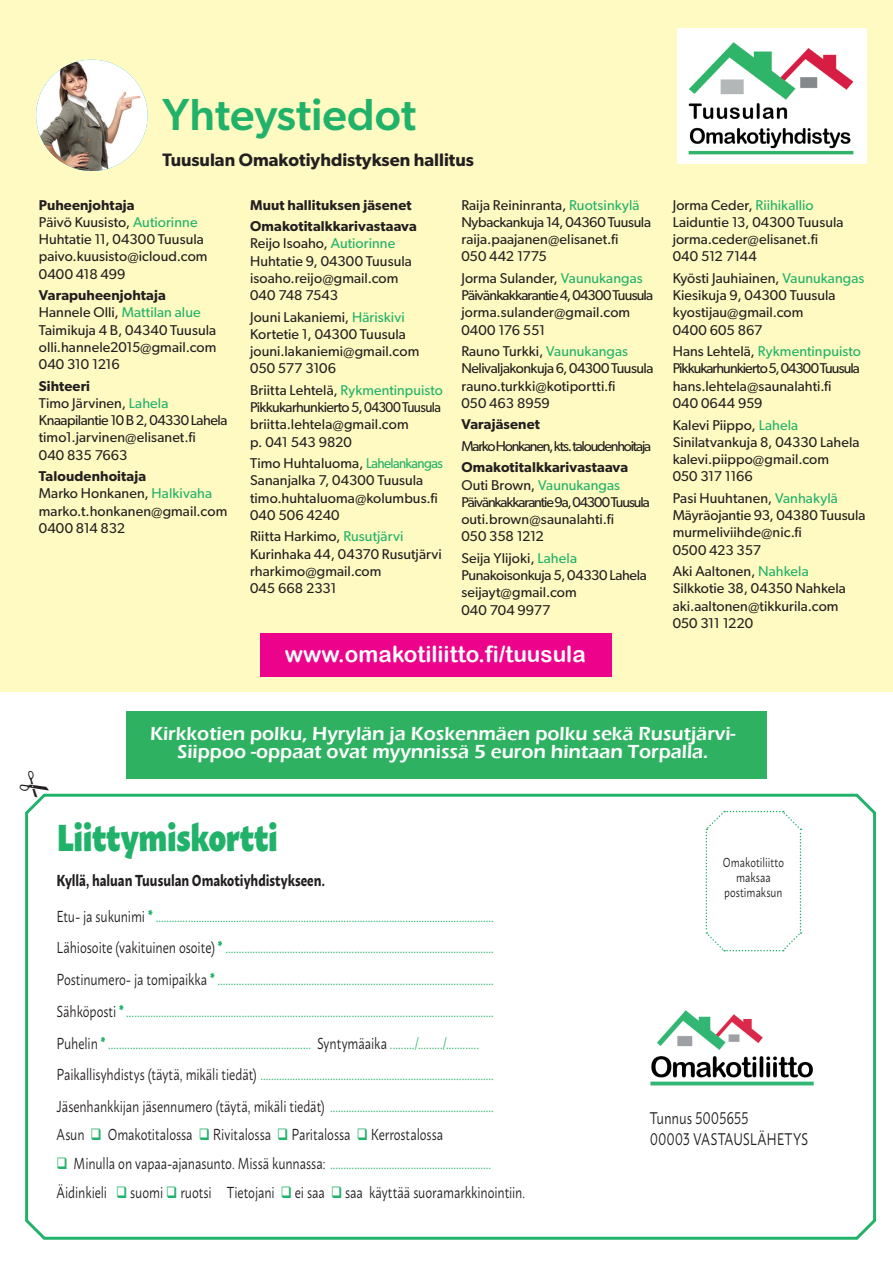
<style>
.page{position:relative;width:893px;height:1263px;background:#fff}
.page>*{position:absolute;margin:0;border:0;box-sizing:border-box;transform-origin:0 0}
.t1{font:500 45px "Gibson";color:#21b26a}
.t2{font:900 37.35px "Macho";letter-spacing:-.005em;color:#21b26a;scale:.79 1}
.t3{font:22.5px "Arial Rounded MT Bold";color:#fff}
.t4{font:600 19.5px/18px "Eras ITC";color:#fff;text-align:center}
.t5{font:600 18px "Gibson";color:#231f20}
.t6{font:16.8px/21px "Macho";letter-spacing:-.01em;color:#231f20;scale:.79 1}
.t7{font:15.9px/31.8px "Macho";letter-spacing:-.005em;color:#21b26a;scale:.79 1}
.t8{font:15.9px/28.8px "Macho";letter-spacing:-.005em;color:#231f20;scale:.79 1}
.t9{font:700 15.9px "Macho";letter-spacing:-.005em;color:#231f20;scale:.79 1}
.t10{font:14.25px/17.2px "Gibson";letter-spacing:.005em;color:#231f20}
.t11{font:600 14.25px/21.5px "Gibson";letter-spacing:.01em;color:#231f20}
.t12{font:14.25px "Gibson";letter-spacing:-.08em;color:#231f20}
.t13{font:13.05px/15px "Macho";color:#231f20;text-align:center;scale:.79 1}
.s1{font-weight:600}
.s2{color:#21b26a}
.s3{color:#231f20}
.s4{font-weight:900}
</style>
<div class="page">
<div style="left:0;top:0;width:893px;height:691px;background:#fffac1"></div>
<img style="left:36px;top:60px;width:111px;height:111px;border-radius:56px">
<div style="left:260px;top:634px;width:351px;height:43px;background:#ed028c"></div>
<svg style="left:25px;top:793px;width:851px;height:447px"></svg>
<svg style="left:705px;top:811px;width:96px;height:141px"></svg>
<img style="left:678px;top:29px;width:189px;height:135px">
<div style="left:126px;top:712px;width:641px;height:67px;background:#2eb262"></div>
<img style="left:636px;top:995px;width:195px;height:93px">
<svg style="left:25px;top:793px;width:26px;height:7px"></svg>
<h1 class="t1" style="left:163px;top:87px;width:255px">Yhteystiedot</h1>
<p class="t5" style="left:163px;top:149px;width:313px">Tuusulan Omakotiyhdistyksen hallitus</p>
<p class="t10" style="left:39px;top:196px;width:170px"><span class="s1">Puheenjohtaja<br></span>Päivö Kuusisto, <span class="s2">Autiorinne<br></span>Huhtatie 11, 04300 Tuusula paivo.kuusisto@icloud.com<br>0400 418 499</p>
<p class="t10" style="left:39px;top:286px;width:179px"><span class="s1">Varapuheenjohtaja<br></span>Hannele Olli, <span class="s2">Mattilan alue<br></span>Taimikuja 4 B, 04340 Tuusula olli.hannele2015@gmail.com<br>040 310 1216</p>
<p class="t10" style="left:39px;top:377px;width:190px"><span class="s1">Sihteeri<br></span>Timo Järvinen, <span class="s2">Lahela<br></span>Knaapilantie 10 B 2, 04330 Lahela timo1.jarvinen@elisanet.fi<br>040 835 7663</p>
<p class="t10" style="left:39px;top:467px;width:190px"><span class="s1">Taloudenhoitaja<br></span>Marko Honkanen, <span class="s2">Halkivaha </span>marko.t.honkanen@gmail.com<br>0400 814 832</p>
<p class="t11" style="left:250px;top:194px;width:168px">Muut hallituksen jäsenet<br>Omakotitalkkarivastaava</p>
<p class="t10" style="left:250px;top:235px;width:163px">Reijo lsoaho, <span class="s2">Autiorinne<br></span>Huhtatie 9, 04300 Tuusula isoaho.reijo@gmail.com<br>040 748 7543</p>
<p class="t10" style="left:250px;top:308px;width:171px">Jouni Lakaniemi, <span class="s2">Häriskivi<br></span>Kortetie 1, 04300 Tuusula jouni.lakaniemi@gmail.com<br>050 577 3106</p>
<p class="t10" style="left:250px;top:381px;width:194px">Briitta Lehtelä, <span class="s2">Rykmentinpuisto<br></span>Pikkukarhunkierto 5, 04300 Tuusula briitta.lehtela@gmail.com<br>p. 041 543 9820</p>
<p class="t10" style="left:250px;top:454px;width:194px">Timo Huhtaluoma, <span class="s2">Lahelankangas<br></span>Sananjalka 7, 04300 Tuusula timo.huhtaluoma@kolumbus.fi<br>040 506 4240</p>
<p class="t10" style="left:250px;top:527px;width:193px">Riitta Harkimo, <span class="s2">Rusutjärvi<br></span>Kurinhaka 44, 04370 Rusutjärvi rharkimo@gmail.com<br>045 668 2331</p>
<p class="t10" style="left:461px;top:196px;width:191px">Raija Reininranta, <span class="s2">Ruotsinkylä<br></span>Nybackankuja 14, 04360 Tuusula raija.paajanen@elisanet.fi<br>050 442 1775</p>
<p class="t10" style="left:461px;top:269px;width:193px">Jorma Sulander, <span class="s2">Vaunukangas<br></span>Päivänkakkarantie 4, 04300 Tuusula jorma.sulander@gmail.com<br>0400 176 551</p>
<p class="t10" style="left:461px;top:342px;width:194px">Rauno Turkki, <span class="s2">Vaunukangas<br></span>Nelivaljakonkuja 6, 04300 Tuusula rauno.turkki@kotiportti.fi<br>050 463 8959</p>
<p class="t11" style="left:461px;top:413px;width:80px">Varajäsenet</p>
<p class="t12" style="left:461px;top:437px;width:191px">Marko Honkanen, kts. taloudenhoitaja</p>
<p class="t10" style="left:461px;top:459px;width:190px"><span class="s1">Omakotitalkkarivastaava<br></span>Outi Brown, <span class="s2">Vaunukangas<br></span>Päivänkakkarantie 9a, 04300 Tuusula outi.brown@saunalahti.fi<br>050 358 1212</p>
<p class="t10" style="left:461px;top:549px;width:187px">Seija Ylijoki, <span class="s2">Lahela<br></span>Punakoisonkuja 5, 04330 Lahela seijayt@gmail.com<br>040 704 9977</p>
<h3 class="t3" style="left:285px;top:641px;width:302px">www.omakotiliitto.fi/tuusula</h3>
<p class="t10" style="left:673px;top:196px;width:172px">Jorma Ceder, <span class="s2">Riihikallio<br></span>Laiduntie 13, 04300 Tuusula jorma.ceder@elisanet.fi<br>040 512 7144</p>
<p class="t10" style="left:673px;top:269px;width:193px">Kyösti Jauhiainen, <span class="s2">Vaunukangas<br></span>Kiesikuja 9, 04300 Tuusula kyostijau@gmail.com<br>0400 605 867</p>
<p class="t10" style="left:673px;top:342px;width:190px">Hans Lehtelä, <span class="s2">Rykmentinpuisto<br></span>Pikkukarhunkierto 5, 04300 Tuusula hans.lehtela@saunalahti.fi<br>040 0644 959</p>
<p class="t10" style="left:673px;top:416px;width:188px">Kalevi Piippo, <span class="s2">Lahela<br></span>Sinilatvankuja 8, 04330 Lahela kalevi.piippo@gmail.com<br>050 317 1166</p>
<p class="t10" style="left:673px;top:489px;width:194px">Pasi Huuhtanen, <span class="s2">Vanhakylä<br></span>Mäyräojantie 93, 04380 Tuusula murmeliviihde@nic.fi<br>0500 423 357</p>
<p class="t10" style="left:673px;top:562px;width:175px">Aki Aaltonen, <span class="s2">Nahkela<br></span>Silkkotie 38, 04350 Nahkela aki.aaltonen@tikkurila.com<br>050 311 1220</p>
<h3 class="t4" style="left:150px;top:725px;width:587px">Kirkkotien polku, Hyrylän ja Koskenmäen polku sekä Rusutjärvi-<br>Siippoo -oppaat ovat myynnissä 5 euron hintaan Torpalla.</h3>
<h2 class="t2" style="left:57px;top:803px;width:281px">Liittymiskortti</h2>
<p class="t9" style="left:57px;top:866px;width:341px">Kyllä, haluan Tuusulan Omakotiyhdistykseen.</p>
<p class="t7" style="left:57px;top:898px;width:555px"><span class="s3">Etu- ja sukunimi</span> <span class="s4">*</span> ..............................................................................................................................<br><span class="s3">Lähiosoite (vakituinen osoite)</span> <span class="s4">*</span> ....................................................................................................<br><span class="s3">Postinumero- ja tomipaikka</span> <span class="s4">*</span> .......................................................................................................<br><span class="s3">Sähköposti</span> <span class="s4">*</span> .........................................................................................................................................<br><span class="s3">Puhelin</span> <span class="s4">*</span> .......................................................................... <span class="s3">Syntymäaika</span> ........./........./............<br><span class="s3">Paikallisyhdistys (täytä, mikäli tiedät)</span> .......................................................................................<br><span class="s3">Jäsenhankkijan jäsennumero (täytä, mikäli tiedät)</span> .............................................................</p>
<p class="t8" style="left:57px;top:1118px;width:491px">Asun <span class="s2">❑</span> Omakotitalossa <span class="s2">❑</span> Rivitalossa <span class="s2">❑</span> Paritalossa <span class="s2">❑</span> Kerrostalossa</p>
<p class="t8" style="left:57px;top:1147px;width:595px"><span class="s2">❑</span> Minulla on vapaa-ajanasunto. Missä kunnassa: <span class="s2">............................................................<br></span>Äidinkieli <span class="s2">❑</span> suomi <span class="s2">❑</span> ruotsi Tietojani <span class="s2">❑</span> ei saa <span class="s2">❑</span> saa käyttää suoramarkkinointiin.</p>
<p class="t13" style="left:723px;top:854px;width:79px">Omakotiliitto maksaa postimaksun</p>
<p class="t6" style="left:650px;top:1105px;width:202px">Tunnus 5005655<br>00003 VASTAUSLÄHETYS</p>
</div>
